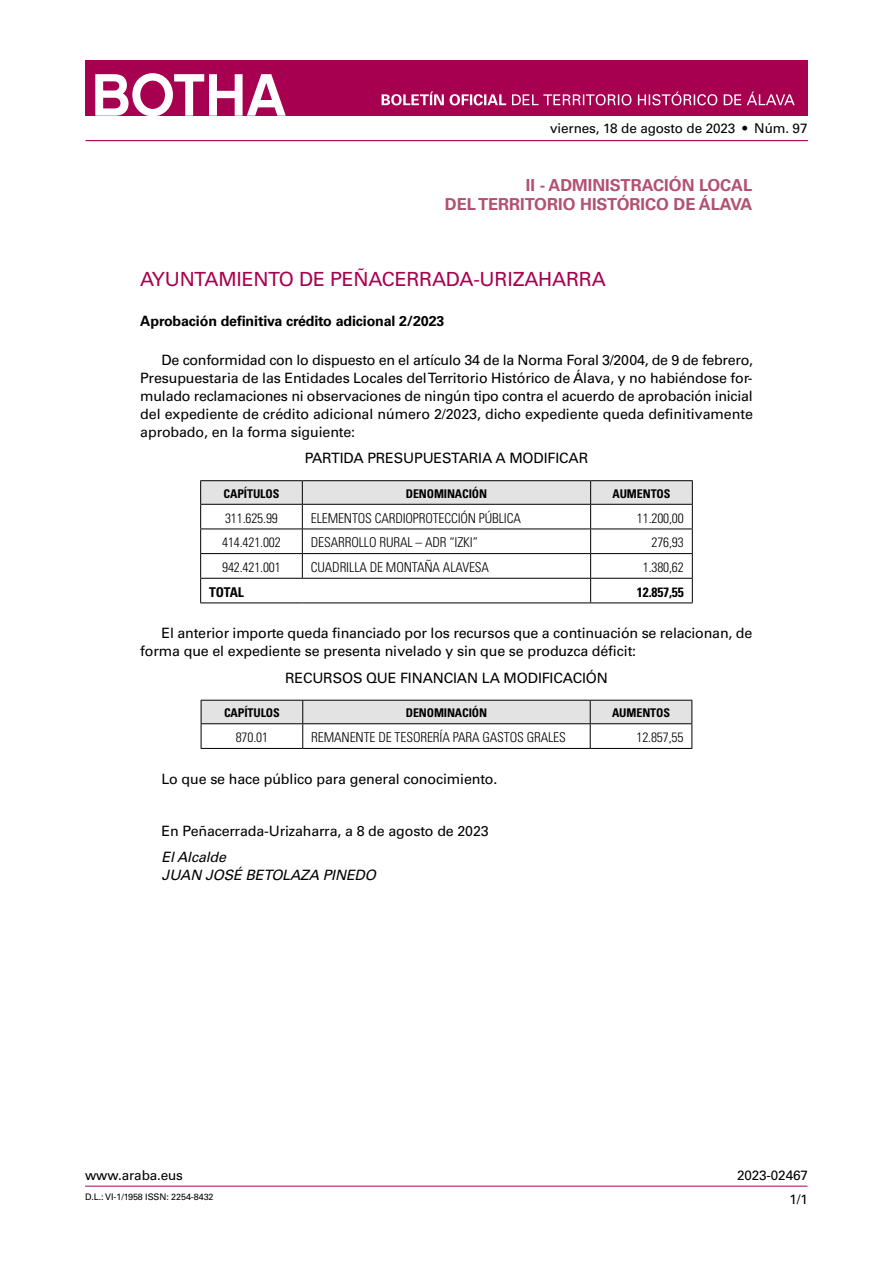
<style>
.page{position:relative;width:893px;height:1263px;background:#fff}
.page>*{position:absolute;margin:0;border:0;box-sizing:border-box;transform-origin:0 0}
.t1{font:19.5px "Univers LT Std";letter-spacing:-.01em;color:#a80050}
.t2{font:700 16.5px/19.8px "Univers LT Std";color:#b25170;text-align:right}
.t3{font:14.25px/18px "Univers LT Std";letter-spacing:-.01em;color:#000;text-align:justify}
.t4{font:700 14.25px "Univers LT Std";letter-spacing:-.01em;color:#000}
.t5{font:italic 14.25px/18px "Univers LT Std";letter-spacing:-.01em;color:#000}
.t6{font:300 condensed 13.5px "Univers LT Std";letter-spacing:-.01em;color:#000}
.t7{font:13.5px "Univers LT Std";letter-spacing:-.01em;color:#000}
.t8{font:700 condensed 13.5px "Univers LT Std";letter-spacing:-.01em;color:#000}
.t9{font:700 condensed 12px "Univers LT Std";letter-spacing:-.01em;color:#000}
.t10{font:9px "Univers LT Std";letter-spacing:-.01em;color:#000}
</style>
<div class="page">
<hr style="left:85px;top:1186px;width:722px;height:1px;background:#a80050">
<div style="left:85px;top:60px;width:723px;height:55px;background:#a80050"></div>
<svg style="left:95px;top:73px;width:191px;height:43px"></svg>
<hr style="left:85px;top:140px;width:723px;height:1px;background:#a80050">
<svg style="left:382px;top:92px;width:413px;height:13px"></svg>
<hr style="left:200px;top:480px;width:102px;height:1px;background:#000">
<hr style="left:302px;top:480px;width:289px;height:1px;background:#000">
<hr style="left:591px;top:480px;width:102px;height:1px;background:#000">
<svg style="left:200px;top:481px;width:493px;height:121px"></svg>
<hr style="left:200px;top:602px;width:102px;height:1px;background:#000">
<hr style="left:302px;top:602px;width:289px;height:1px;background:#000">
<hr style="left:591px;top:602px;width:102px;height:1px;background:#000">
<svg style="left:201px;top:700px;width:491px;height:48px"></svg>
<hr style="left:201px;top:748px;width:102px;height:1px;background:#000">
<hr style="left:303px;top:748px;width:287px;height:1px;background:#000">
<hr style="left:590px;top:748px;width:102px;height:1px;background:#000">
<p class="t7" style="left:550px;top:121px;width:259px">viernes, 18 de agosto de 2023 • Núm. 97</p>
<p class="t2" style="left:445px;top:175px;width:309px">II - ADMINISTRACIÓN LOCAL<br>DEL TERRITORIO HISTÓRICO DE ÁLAVA</p>
<h1 class="t1" style="left:140px;top:268px;width:467px">AYUNTAMIENTO DE PEÑACERRADA-URIZAHARRA</h1>
<p class="t4" style="left:140px;top:312px;width:306px">Aprobación definitiva crédito adicional 2/2023</p>
<p class="t3" style="left:140px;top:351px;width:614px;text-indent:21px">De conformidad con lo dispuesto en el artículo 34 de la Norma Foral 3/2004, de 9 de febrero, Presupuestaria de las Entidades Locales del Territorio Histórico de Álava, y no habiéndose for&shy;mulado reclamaciones ni observaciones de ningún tipo contra el acuerdo de aprobación inicial del expediente de crédito adicional número 2/2023, dicho expediente queda definitivamente aprobado, en la forma siguiente:</p>
<p class="t3" style="left:305px;top:449px;width:285px">PARTIDA PRESUPUESTARIA A MODIFICAR</p>
<p class="t9" style="left:224px;top:486px;width:57px">CAPÍTULOS</p>
<p class="t9" style="left:406px;top:486px;width:83px">DENOMINACIÓN</p>
<p class="t9" style="left:612px;top:486px;width:59px">AUMENTOS</p>
<p class="t6" style="left:225px;top:510px;width:54px">311.625.99</p>
<p class="t6" style="left:311px;top:510px;width:212px">ELEMENTOS CARDIOPROTECCIÓN PÚBLICA</p>
<p class="t6" style="left:637px;top:510px;width:48px">11.200,00</p>
<p class="t6" style="left:222px;top:534px;width:60px">414.421.002</p>
<p class="t6" style="left:311px;top:534px;width:169px">DESARROLLO RURAL – ADR “IZKI”</p>
<p class="t6" style="left:651px;top:534px;width:34px">276,93</p>
<p class="t6" style="left:222px;top:559px;width:60px">942.421.001</p>
<p class="t6" style="left:311px;top:559px;width:180px">CUADRILLA DE MONTAÑA ALAVESA</p>
<p class="t6" style="left:643px;top:559px;width:43px">1.380,62</p>
<p class="t8" style="left:209px;top:583px;width:36px">TOTAL</p>
<p class="t8" style="left:637px;top:583px;width:48px">12.857,55</p>
<p class="t3" style="left:140px;top:624px;width:614px;text-indent:21px">El anterior importe queda financiado por los recursos que a continuación se relacionan, de forma que el expediente se presenta nivelado y sin que se produzca déficit:</p>
<p class="t3" style="left:285px;top:669px;width:324px">RECURSOS QUE FINANCIAN LA MODIFICACIÓN</p>
<p class="t9" style="left:224px;top:706px;width:57px">CAPÍTULOS</p>
<p class="t9" style="left:406px;top:706px;width:83px">DENOMINACIÓN</p>
<p class="t9" style="left:612px;top:706px;width:59px">AUMENTOS</p>
<p class="t6" style="left:236px;top:729px;width:34px">870.01</p>
<p class="t6" style="left:311px;top:729px;width:256px">REMANENTE DE TESORERÍA PARA GASTOS GRALES</p>
<p class="t6" style="left:636px;top:729px;width:48px">12.857,55</p>
<p class="t3" style="left:162px;top:770px;width:337px">Lo que se hace público para general conocimiento.</p>
<p class="t3" style="left:162px;top:822px;width:329px">En Peñacerrada-Urizaharra, a 8 de agosto de 2023</p>
<p class="t5" style="left:162px;top:848px;width:216px">El Alcalde<br>JUAN JOSÉ BETOLAZA PINEDO</p>
<p class="t7" style="left:85px;top:1167px;width:99px">www.araba.eus</p>
<p class="t10" style="left:85px;top:1192px;width:130px">D.L.: VI-1/1958 ISSN: 2254-8432</p>
<p class="t7" style="left:737px;top:1167px;width:72px">2023-02467</p>
<p class="t7" style="left:789px;top:1191px;width:20px">1/1</p>
</div>
